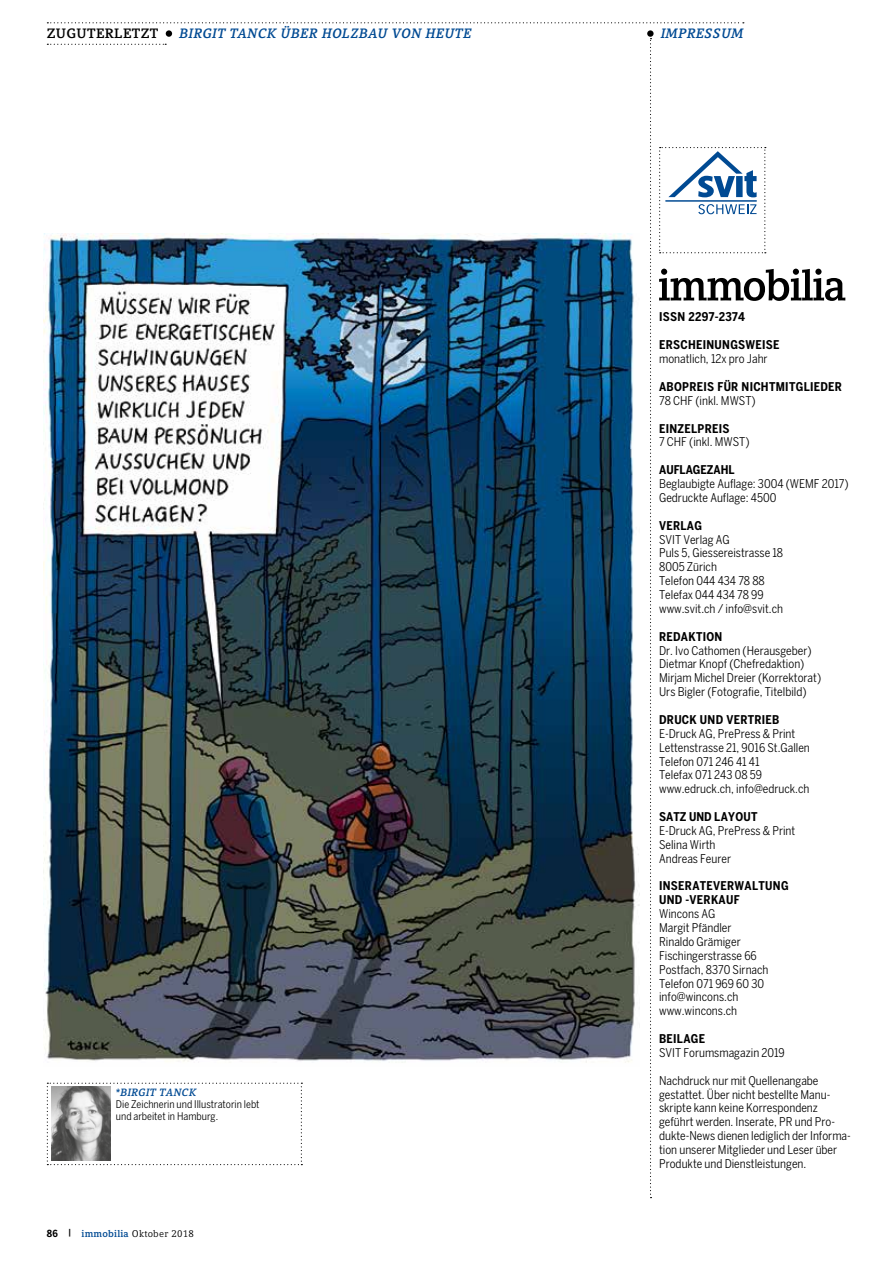
<style>
.page{position:relative;width:893px;height:1263px;background:#fff}
.page>*{position:absolute;margin:0;border:0;box-sizing:border-box;transform-origin:0 0}
.t1{font:italic 700 13.5px "Compatil Letter LT Pro";letter-spacing:.025em;color:#004a93}
.t2{font:700 13.5px "Compatil Letter LT Pro";letter-spacing:.025em;color:#000}
.t3{font:12px/13.8px "Benton Sans Cond";color:#000}
.t4{font:700 12px/13.8px "Benton Sans Cond";letter-spacing:.025em;color:#000}
.t5{font:700 12px "Benton Sans Cond";color:#000}
.t6{font:10.5px/12px "Benton Sans Cond";color:#000}
.t7{font:italic 700 10.5px "Compatil Letter LT Pro";letter-spacing:.025em;color:#004a93}
.t8{font:9.75px "Compatil Letter LT Pro";letter-spacing:.025em;color:#000}
.s1{font-family:"Benton Sans Cond";font-weight:700}
.s2{font-weight:700}
.s3{font-weight:700;color:#004a93}
</style>
<div class="page">
<img style="left:44px;top:233px;width:595px;height:830px">
<svg style="left:47px;top:22px;width:697px;height:1px"></svg>
<svg style="left:47px;top:44px;width:119px;height:1px"></svg>
<div style="left:166px;top:30px;width:6px;height:7px;background:#000;border-radius:50%"></div>
<svg style="left:647px;top:30px;width:7px;height:7px"></svg>
<svg style="left:659px;top:269px;width:186px;height:32px"></svg>
<svg style="left:659px;top:147px;width:107px;height:106px"></svg>
<svg style="left:650px;top:38px;width:1px;height:1160px"></svg>
<svg style="left:47px;top:1083px;width:255px;height:82px"></svg>
<img style="left:51px;top:1087px;width:60px;height:74px">
<p class="t2" style="left:47px;top:26px;width:113px">ZUGUTERLETZT</p>
<p class="t1" style="left:180px;top:26px;width:294px">BIRGIT TANCK ÜBER HOLZBAU VON HEUTE</p>
<p class="t1" style="left:661px;top:26px;width:84px">IMPRESSUM</p>
<p class="t7" style="left:116px;top:1086px;width:82px">*BIRGIT TANCK</p>
<p class="t6" style="left:116px;top:1098px;width:145px">Die Zeichnerin und Illustratorin lebt und arbeitet in Hamburg.</p>
<p class="t8" style="left:47px;top:1227px;width:149px"><span class="s1">86</span> <span class="s2">|</span> <span class="s3">immobilia</span> Oktober 2018</p>
<p class="t4" style="left:659px;top:310px;width:88px">ISSN 2297-2374</p>
<p class="t4" style="left:659px;top:338px;width:122px">ERSCHEINUNGSWEISE</p>
<p class="t3" style="left:659px;top:352px;width:110px">monatlich, 12x pro Jahr</p>
<p class="t4" style="left:659px;top:380px;width:184px">ABOPREIS FÜR NICHTMITGLIEDER</p>
<p class="t3" style="left:659px;top:394px;width:98px">78 CHF (inkl. MWST)</p>
<p class="t4" style="left:659px;top:421px;width:72px">EINZELPREIS</p>
<p class="t3" style="left:659px;top:435px;width:92px">7 CHF (inkl. MWST)</p>
<p class="t5" style="left:659px;top:463px;width:77px">AUFLAGEZAHL</p>
<p class="t3" style="left:659px;top:477px;width:191px">Beglaubigte Auflage: 3004 (WEMF 2017)<br>Gedruckte Auflage: 4500</p>
<p class="t4" style="left:659px;top:519px;width:44px">VERLAG</p>
<p class="t3" style="left:659px;top:532px;width:126px">SVIT Verlag AG<br>Puls 5, Giessereistrasse 18<br>8005 Zürich<br>Telefon 044 434 78 88<br>Telefax 044 434 78 99 www.svit.ch / info@svit.ch</p>
<p class="t4" style="left:659px;top:630px;width:65px">REDAKTION</p>
<p class="t3" style="left:659px;top:643px;width:164px">Dr. Ivo Cathomen (Herausgeber)<br>Dietmar Knopf (Chefredaktion)<br>Mirjam Michel Dreier (Korrektorat)<br>Urs Bigler (Fotografie, Titelbild)</p>
<p class="t4" style="left:659px;top:713px;width:122px">DRUCK UND VERTRIEB</p>
<p class="t3" style="left:659px;top:727px;width:152px">E-Druck AG, PrePress &amp; Print<br>Lettenstrasse 21, 9016 St.Gallen<br>Telefon 071 246 41 41<br>Telefax 071 243 08 59 www.edruck.ch, info@edruck.ch</p>
<p class="t4" style="left:659px;top:810px;width:100px">SATZ UND LAYOUT</p>
<p class="t3" style="left:659px;top:824px;width:138px">E-Druck AG, PrePress &amp; Print<br>Selina Wirth<br>Andreas Feurer</p>
<p class="t4" style="left:659px;top:879px;width:131px">INSERATEVERWALTUNG<br>UND -VERKAUF</p>
<p class="t3" style="left:659px;top:907px;width:111px">Wincons AG<br>Margit Pfändler<br>Rinaldo Grämiger<br>Fischingerstrasse 66<br>Postfach, 8370 Sirnach<br>Telefon 071 969 60 30 info@wincons.ch www.wincons.ch</p>
<p class="t4" style="left:659px;top:1032px;width:48px">BEILAGE</p>
<p class="t3" style="left:659px;top:1046px;width:127px">SVIT Forumsmagazin 2019</p>
<p class="t3" style="left:659px;top:1074px;width:193px">Nachdruck nur mit Quellenangabe gestattet. Über nicht bestellte Manu&shy;skripte kann keine Korrespondenz geführt werden. Inserate, PR und Pro&shy;dukte-News dienen lediglich der Informa&shy;tion unserer Mitglieder und Leser über Produkte und Dienstleistungen.</p>
</div>
